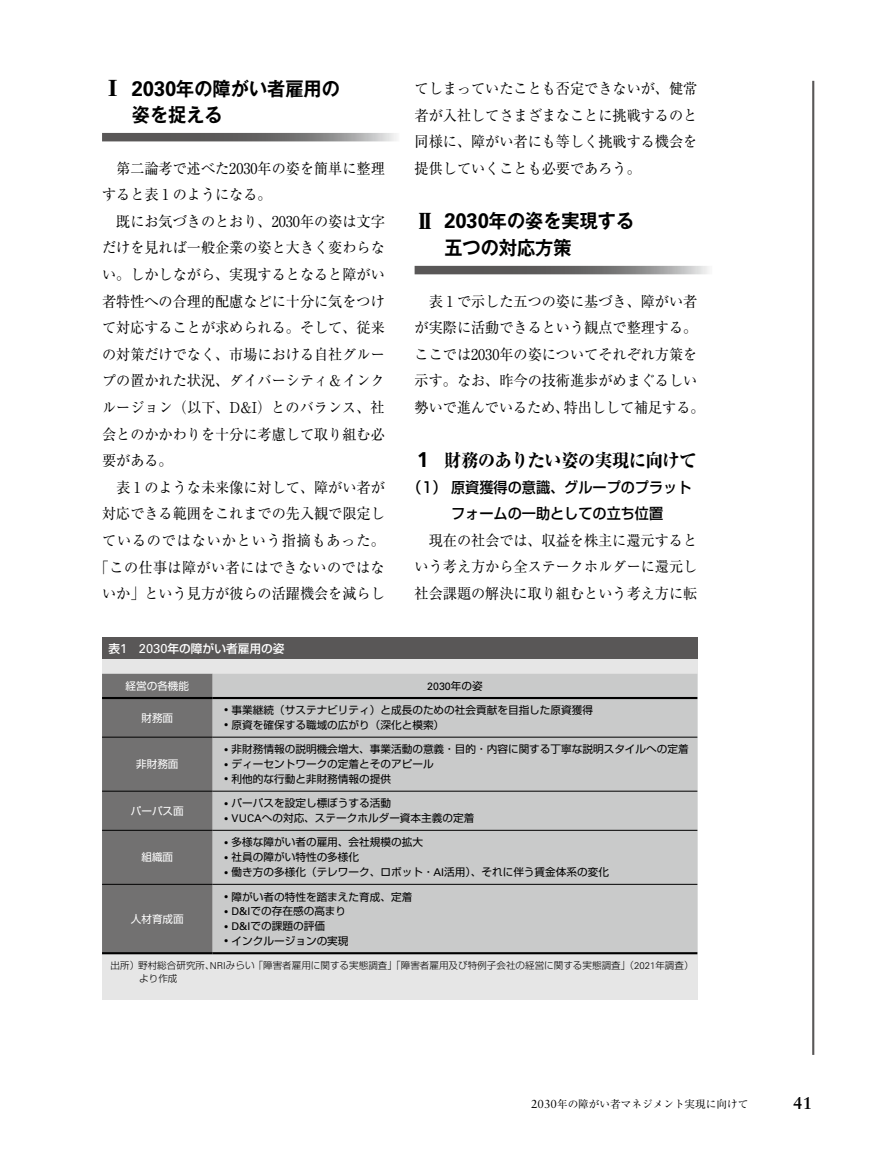
<style>
.page{position:relative;width:893px;height:1157px;background:#fff}
.page>*{position:absolute;margin:0;border:0;box-sizing:border-box;transform-origin:0 0}
.t1{font:700 19.2px/26.5px "Gothic MB101 Pr 6 N De";color:#000;scale:.95 1}
.t2{font:800 18px "Ryumin Pr 6 N";letter-spacing:-.02em;color:#000;scale:.95 1}
.t3{font:700 16.95px "Sabon LT Std";color:#000}
.t4{font:14.85px/26.5px "Ryumin Pr 6 N";color:#000;text-align:justify;scale:.95 1}
.t5{font:500 14.85px/26.5px "Shin Go Pr 6 N";color:#000;scale:.95 1}
.t6{font:500 11.7px "Shin Go Pr 6 N";color:#fff}
.t7{font:10.65px "Shin Go Pr 6 N";color:#000}
.t8{font:10.65px "Shin Go Pr 6 N";color:#fff}
.t9{font:10.65px "Ryumin Pr 6 N";color:#000}
.t10{font:10.65px "Univers LT Std";color:#000}
.t11{font:300 9.6px/12.8px "Shin Go Pr 6 N";color:#000}
.s1{font-family:"Ryumin Pr 6 N";font-weight:900;font-size:21.3px}
.s2{font-family:"Univers LT Std";font-size:21px}
.s3{font-family:"Frutiger LT Std";font-weight:700;font-size:21.3px}
.s4{font-family:"Univers LT Std";font-weight:400;font-size:12.9px}
.s5{font-family:"Shin Go Pr 6 N"}
.s6{font-family:"Univers LT Std"}
.s7{font-family:"Sabon LT Std";font-size:11.7px}
</style>
<div class="page">
<hr style="left:812px;top:81px;width:2px;height:973px;background:#595757">
<svg style="left:102px;top:133px;width:295px;height:8px;background:#767575"></svg>
<svg style="left:415px;top:266px;width:294px;height:8px;background:#767575"></svg>
<div style="left:102px;top:637px;width:595px;height:22px;background:#595757"></div>
<div style="left:102px;top:659px;width:595px;height:340px;background:#e6e6e6"></div>
<div style="left:102px;top:674px;width:111px;height:278px;background:#727171"></div>
<div style="left:213px;top:674px;width:484px;height:278px;background:#c9caca"></div>
<hr style="left:102px;top:737px;width:111px;height:1px;background:#000">
<hr style="left:213px;top:737px;width:484px;height:1px;background:#000">
<hr style="left:102px;top:791px;width:111px;height:1px;background:#000">
<hr style="left:213px;top:791px;width:484px;height:1px;background:#000">
<hr style="left:102px;top:830px;width:111px;height:1px;background:#000">
<hr style="left:213px;top:830px;width:484px;height:1px;background:#000">
<hr style="left:102px;top:884px;width:111px;height:1px;background:#000">
<hr style="left:213px;top:884px;width:484px;height:1px;background:#000">
<hr style="left:102px;top:697px;width:111px;height:2px;background:#000">
<hr style="left:213px;top:697px;width:484px;height:2px;background:#000">
<hr style="left:102px;top:952px;width:111px;height:2px;background:#000">
<hr style="left:213px;top:952px;width:484px;height:2px;background:#000">
<p class="t1" style="left:132px;top:74px;width:221px;text-indent:-30px"><span class="s1">Ⅰ</span> <span class="s2">2030</span>年の障がい者雇用の姿を捉える</p>
<p class="t4" style="left:102px;top:154px;width:299px;text-indent:14px">第二論考で述べた2030年の姿を簡単に整理すると表 1 のようになる。</p>
<p class="t4" style="left:102px;top:207px;width:299px;text-indent:14px">既にお気づきのとおり、2030年の姿は文字だけを見れば一般企業の姿と大きく変わらない。しかしながら、実現するとなると障がい者特性への合理的配慮などに十分に気をつけて対応することが求められる。そして、従来の対策だけでなく、市場における自社グループの置かれた状況、ダイバーシティ＆インクルージョン（以下、D&amp;I）とのバランス、社会とのかかわりを十分に考慮して取り組む必要がある。</p>
<p class="t4" style="left:95px;top:473px;width:307px;text-align:right">表 1 のような未来像に対して、障がい者が<br>対応できる範囲をこれまでの先入観で限定しているのではないかという指摘もあった。「この仕事は障がい者にはできないのではないか」という見方が彼らの活躍機会を減らし</p>
<p class="t4" style="left:415px;top:74px;width:299px">てしまっていたことも否定できないが、健常者が入社してさまざまなことに挑戦するのと同様に、障がい者にも等しく挑戦する機会を提供していくことも必要であろう。</p>
<p class="t1" style="left:444px;top:207px;width:201px;text-indent:-30px"><span class="s1">Ⅱ</span> <span class="s2">2030</span>年の姿を実現する五つの対応方策</p>
<p class="t4" style="left:415px;top:287px;width:307px;text-align:center">表 1 で示した五つの姿に基づき、障がい者<br>が実際に活動できるという観点で整理する。ここでは2030年の姿についてそれぞれ方策を示す。なお、昨今の技術進歩がめまぐるしい勢いで進んでいるため、特出しして補足する。</p>
<p class="t2" style="left:417px;top:446px;width:296px"><span class="s3">1</span> 財務のありたい姿の実現に向けて</p>
<p class="t5" style="left:451px;top:473px;width:254px;text-indent:-44px">（1） 原資獲得の意識、グループのプラットフォームの一助としての立ち位置</p>
<p class="t4" style="left:415px;top:526px;width:299px;text-indent:14px">現在の社会では、収益を株主に還元するという考え方から全ステークホルダーに還元し社会課題の解決に取り組むという考え方に転</p>
<p class="t6" style="left:108px;top:638px;width:178px">表<span class="s4">1 2030</span>年の障がい者雇用の姿</p>
<p class="t8" style="left:125px;top:677px;width:65px">経営の各機能</p>
<p class="t10" style="left:427px;top:680px;width:57px">2030<span class="s5">年の姿</span></p>
<p class="t8" style="left:141px;top:709px;width:33px">財務面</p>
<p class="t7" style="left:225px;top:701px;width:370px"><sup>●</sup> 事業継続（サステナビリティ）と成長のための社会貢献を目指した原資獲得</p>
<p class="t7" style="left:225px;top:716px;width:221px"><sup>●</sup> 原資を確保する職域の広がり（深化と模索）</p>
<p class="t8" style="left:136px;top:755px;width:44px">非財務面</p>
<p class="t8" style="left:131px;top:802px;width:55px">パーパス面</p>
<p class="t8" style="left:141px;top:848px;width:33px">組織面</p>
<p class="t7" style="left:225px;top:740px;width:466px"><sup>●</sup> 非財務情報の説明機会増大、事業活動の意義・目的・内容に関する丁寧な説明スタイルへの定着</p>
<p class="t7" style="left:225px;top:755px;width:210px"><sup>●</sup> ディーセントワークの定着とそのアピール</p>
<p class="t7" style="left:225px;top:770px;width:168px"><sup>●</sup> 利他的な行動と非財務情報の提供</p>
<p class="t7" style="left:225px;top:794px;width:168px"><sup>●</sup> パーパスを設定し標ぼうする活動</p>
<p class="t7" style="left:225px;top:809px;width:251px"><sup>●</sup> <span class="s6">VUCA</span>への対応、ステークホルダー資本主義の定着</p>
<p class="t7" style="left:225px;top:833px;width:200px"><sup>●</sup> 多様な障がい者の雇用、会社規模の拡大</p>
<p class="t7" style="left:225px;top:848px;width:136px"><sup>●</sup> 社員の障がい特性の多様化</p>
<p class="t7" style="left:225px;top:863px;width:386px"><sup>●</sup> 働き方の多様化（テレワーク、ロボット・<span class="s6">AI</span>活用）、それに伴う賃金体系の変化</p>
<p class="t7" style="left:225px;top:887px;width:189px"><sup>●</sup> 障がい者の特性を踏まえた育成、定着</p>
<p class="t7" style="left:225px;top:902px;width:123px"><sup>●</sup> <span class="s6">D&amp;I</span>での存在感の高まり</p>
<p class="t7" style="left:225px;top:917px;width:102px"><sup>●</sup> <span class="s6">D&amp;I</span>での課題の評価</p>
<p class="t7" style="left:225px;top:932px;width:125px"><sup>●</sup> インクルージョンの実現</p>
<p class="t11" style="left:139px;top:958px;width:556px;text-indent:-29px">出所）野村総合研究所、<span class="s6">NRI</span>みらい「障害者雇用に関する実態調査」「障害者雇用及び特例子会社の経営に関する実態調査」（<span class="s6">2021</span>年調査）より作成</p>
<p class="t8" style="left:131px;top:910px;width:55px">人材育成面</p>
<p class="t9" style="left:531px;top:1095px;width:219px"><span class="s7">2030</span>年の障がい者マネジメント実現に向けて</p>
<p class="t3" style="left:793px;top:1093px;width:20px">41</p>
</div>
